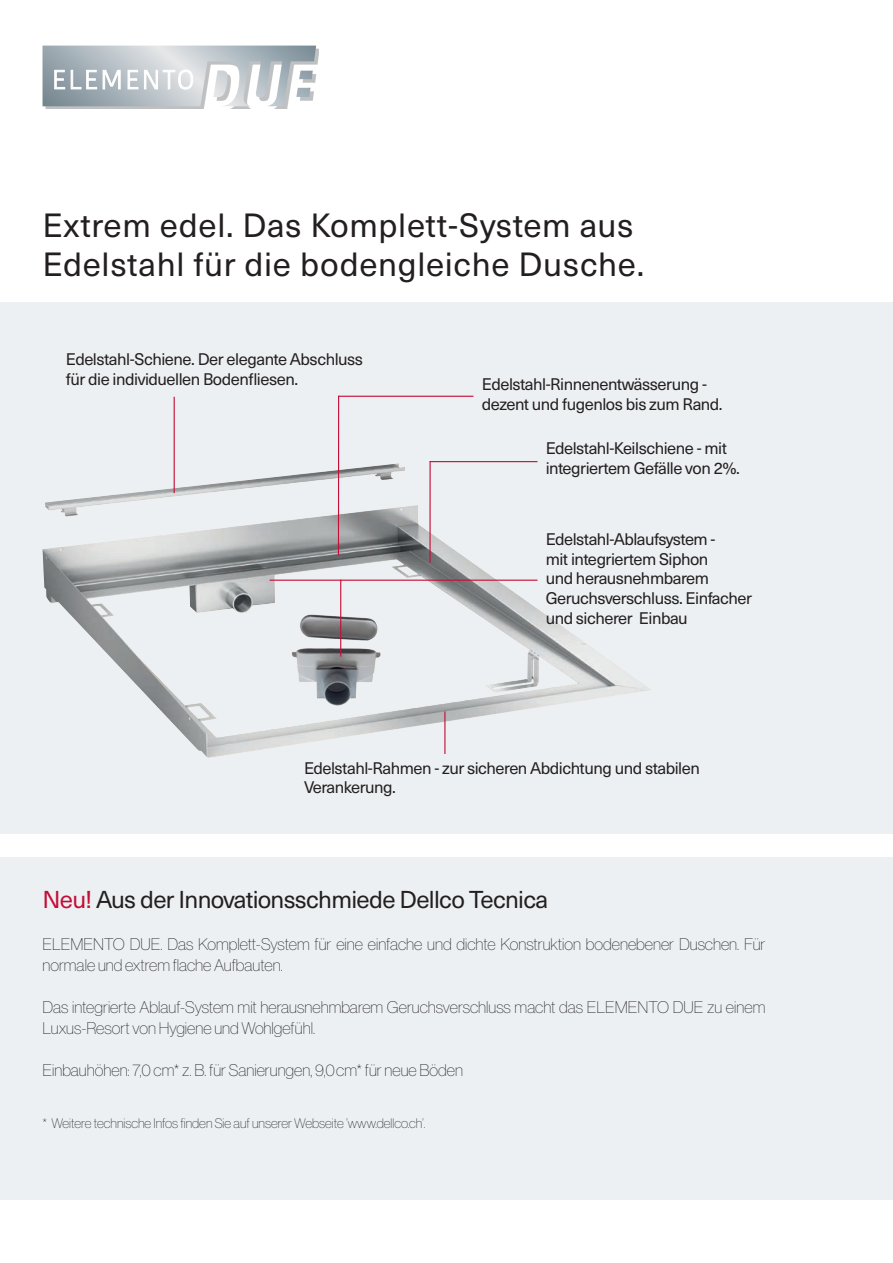
<style>
.page{position:relative;width:893px;height:1263px;background:#fff}
.page>*{position:absolute;margin:0;border:0;box-sizing:border-box;transform-origin:0 0}
.t1{font:33px/39.6px "Neue Haas Unica Pro";letter-spacing:.02em;color:#231f20}
.t2{font:24px "Neue Haas Unica Pro";letter-spacing:-.03em;color:#231f20}
.t3{font:16.5px/19.8px "Neue Haas Unica Pro";letter-spacing:-.03em;color:#231f20}
.t4{font:16.5px/21px "N Haas Grotesk DS Pro 25 Th";color:#231f20}
.t5{font:13.5px "N Haas Grotesk DS Pro 25 Th";color:#231f20}
.s1{color:#c40c37}
</style>
<div class="page">
<div style="left:0;top:857px;width:893px;height:342px;background:#ecf0f2"></div>
<div style="left:0;top:302px;width:893px;height:531px;background:#ecf0f2"></div>
<img style="left:42px;top:463px;width:609px;height:295px">
<hr style="left:174px;top:397px;width:1px;height:96px;background:#c40c37">
<hr style="left:444px;top:711px;width:1px;height:43px;background:#c40c37">
<hr style="left:340px;top:580px;width:1px;height:76px;background:#c40c37">
<hr style="left:270px;top:580px;width:267px;height:1px;background:#c40c37">
<hr style="left:338px;top:396px;width:1px;height:159px;background:#c40c37">
<hr style="left:338px;top:396px;width:135px;height:1px;background:#c40c37">
<hr style="left:429px;top:461px;width:2px;height:102px;background:#c40c37">
<hr style="left:430px;top:461px;width:107px;height:1px;background:#c40c37">
<div style="left:45px;top:49px;width:274px;height:60px;background:#808285;opacity:.5"></div>
<svg style="left:43px;top:46px;width:273px;height:60px"></svg>
<h1 class="t1" style="left:43px;top:206px;width:603px">Extrem edel. Das Komplett-System aus<br>Edelstahl für die bodengleiche Dusche.</h1>
<p class="t3" style="left:66px;top:349px;width:299px">Edelstahl-Schiene. Der elegante Abschluss für die individuellen Bodenfliesen.</p>
<p class="t3" style="left:482px;top:375px;width:242px">Edelstahl-Rinnenentwässerung - dezent und fugenlos bis zum Rand.</p>
<p class="t3" style="left:546px;top:438px;width:196px">Edelstahl-Keilschiene - mit integriertem Gefälle von 2%.</p>
<p class="t3" style="left:546px;top:529px;width:208px">Edelstahl-Ablaufsystem -<br>mit integriertem Siphon<br>und herausnehmbarem<br>Geruchsverschluss. Einfacher und sicherer Einbau</p>
<p class="t3" style="left:304px;top:758px;width:397px">Edelstahl-Rahmen - zur sicheren Abdichtung und stabilen<br>Verankerung.</p>
<h2 class="t2" style="left:43px;top:885px;width:507px"><span class="s1">Neu!</span> Aus der Innovationsschmiede Dellco Tecnica</h2>
<p class="t4" style="left:43px;top:933px;width:724px">ELEMENTO DUE. Das Komplett-System für eine einfache und dichte Konstruktion bodenebener Duschen. Für normale und extrem flache Aufbauten.</p>
<p class="t4" style="left:43px;top:996px;width:724px">Das integrierte Ablauf-System mit herausnehmbarem Geruchsverschluss macht das ELEMENTO DUE zu einem<br>Luxus-Resort von Hygiene und Wohlgefühl.</p>
<p class="t4" style="left:43px;top:1059px;width:422px">Einbauhöhen: 7,0 cm* z. B. für Sanierungen, 9,0cm* für neue Böden</p>
<p class="t5" style="left:43px;top:1115px;width:384px">* Weitere technische Infos finden Sie auf unserer Webseite ’www.dellco.ch’.</p>
</div>
